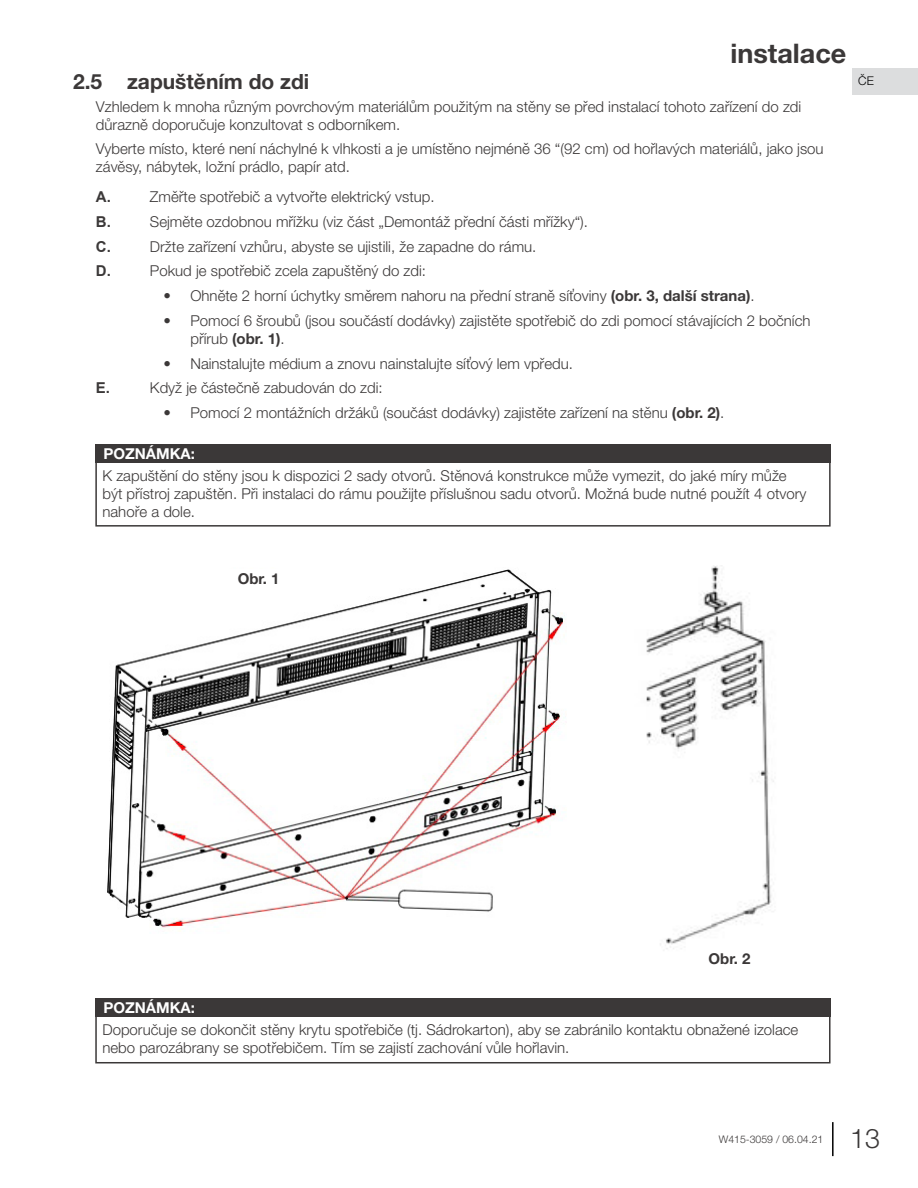
<style>
.page{position:relative;width:918px;height:1188px;background:#fff}
.page>*{position:absolute;margin:0;border:0;box-sizing:border-box;transform-origin:0 0}
.t1{font:700 27px "Helvetica Neue";color:#3b3838}
.t2{font:300 27px "Helvetica Neue";color:#3b3838}
.t3{font:700 21px "Helvetica Neue";color:#3b3838}
.t4{font:300 15px/18px "Helvetica Neue";color:#3b3838}
.t5{font:700 15px "Helvetica Neue";color:#fff}
.t6{font:700 15px "Arial";color:#3b3838}
.t7{font:700 15px "Helvetica Neue";color:#3b3838}
.t8{font:300 12px "Helvetica Neue";color:#000}
.t9{font:300 10.5px "Helvetica Neue";color:#3b3838}
.s1{font-weight:700}
</style>
<div class="page">
<hr style="left:832px;top:1122px;width:2px;height:34px;background:#000">
<div style="left:853px;top:68px;width:65px;height:27px;background:#dcddde"></div>
<img style="left:107px;top:569px;width:458px;height:362px">
<img style="left:646px;top:566px;width:128px;height:383px">
<div style="left:95px;top:1015px;width:736px;height:48px;border:2px solid #3b3838"></div>
<div style="left:95px;top:998px;width:736px;height:18px;background:#3b3838"></div>
<div style="left:95px;top:461px;width:736px;height:66px;border:2px solid #3b3838"></div>
<div style="left:95px;top:444px;width:736px;height:18px;background:#3b3838"></div>
<div style="left:219px;top:569px;width:79px;height:32px;background:#fff"></div>
<h2 class="t3" style="left:73px;top:65px;width:238px">2.5 zapuštěním do zdi</h2>
<h1 class="t1" style="left:730px;top:32px;width:117px">instalace</h1>
<p class="t4" style="left:96px;top:96px;width:707px">Vzhledem k mnoha různým povrchovým materiálům použitým na stěny se před instalací tohoto zařízení do zdi důrazně doporučuje konzultovat s odborníkem.</p>
<p class="t4" style="left:96px;top:139px;width:729px">Vyberte místo, které není náchylné k vlhkosti a je umístěno nejméně 36 “(92 cm) od hořlavých materiálů, jako jsou závěsy, nábytek, ložní prádlo, papír atd.</p>
<p class="t6" style="left:96px;top:186px;width:16px">A.</p>
<p class="t4" style="left:150px;top:187px;width:286px">Změřte spotřebič a vytvořte elektrický vstup.</p>
<p class="t6" style="left:96px;top:211px;width:16px">B.</p>
<p class="t4" style="left:150px;top:212px;width:440px">Sejměte ozdobnou mřížku (viz část „Demontáž přední části mřížky“).</p>
<p class="t6" style="left:96px;top:236px;width:16px">C.</p>
<p class="t4" style="left:150px;top:236px;width:388px">Držte zařízení vzhůru, abyste se ujistili, že zapadne do rámu.</p>
<p class="t6" style="left:96px;top:260px;width:16px">D.</p>
<p class="t4" style="left:150px;top:261px;width:278px">Pokud je spotřebič zcela zapuštěný do zdi:</p>
<p class="t4" style="left:163px;top:286px;width:593px">• Ohněte 2 horní úchytky směrem nahoru na přední straně síťoviny <span class="s1">(obr. 3, další strana)</span>.</p>
<p class="t4" style="left:190px;top:311px;width:622px;text-indent:-27px">• Pomocí 6 šroubů (jsou součástí dodávky) zajistěte spotřebič do zdi pomocí stávajících 2 bočních přírub <span class="s1">(obr. 1)</span>.</p>
<p class="t4" style="left:163px;top:353px;width:411px">• Nainstalujte médium a znovu nainstalujte síťový lem vpředu.</p>
<p class="t6" style="left:96px;top:377px;width:16px">E.</p>
<p class="t4" style="left:150px;top:378px;width:234px">Když je částečně zabudován do zdi:</p>
<p class="t4" style="left:163px;top:403px;width:563px">• Pomocí 2 montážních držáků (součást dodávky) zajistěte zařízení na stěnu <span class="s1">(obr. 2)</span>.</p>
<p class="t5" style="left:103px;top:442px;width:93px">POZNÁMKA:</p>
<p class="t4" style="left:102px;top:466px;width:705px">K zapuštění do stěny jsou k dispozici 2 sady otvorů. Stěnová konstrukce může vymezit, do jaké míry může být přístroj zapuštěn. Při instalaci do rámu použijte příslušnou sadu otvorů. Možná bude nutné použít 4 otvory nahoře a dole.</p>
<p class="t8" style="left:858px;top:71px;width:17px">ČE</p>
<p class="t7" style="left:238px;top:567px;width:43px">Obr. 1</p>
<p class="t5" style="left:103px;top:996px;width:93px">POZNÁMKA:</p>
<p class="t7" style="left:709px;top:947px;width:43px">Obr. 2</p>
<p class="t4" style="left:102px;top:1020px;width:698px">Doporučuje se dokončit stěny krytu spotřebiče (tj. Sádrokarton), aby se zabránilo kontaktu obnažené izolace nebo parozábrany se spotřebičem. Tím se zajistí zachování vůle hořlavin.</p>
<p class="t9" style="left:719px;top:1131px;width:106px">W415-3059 / 06.04.21</p>
<h1 class="t2" style="left:850px;top:1116px;width:32px">13</h1>
</div>
